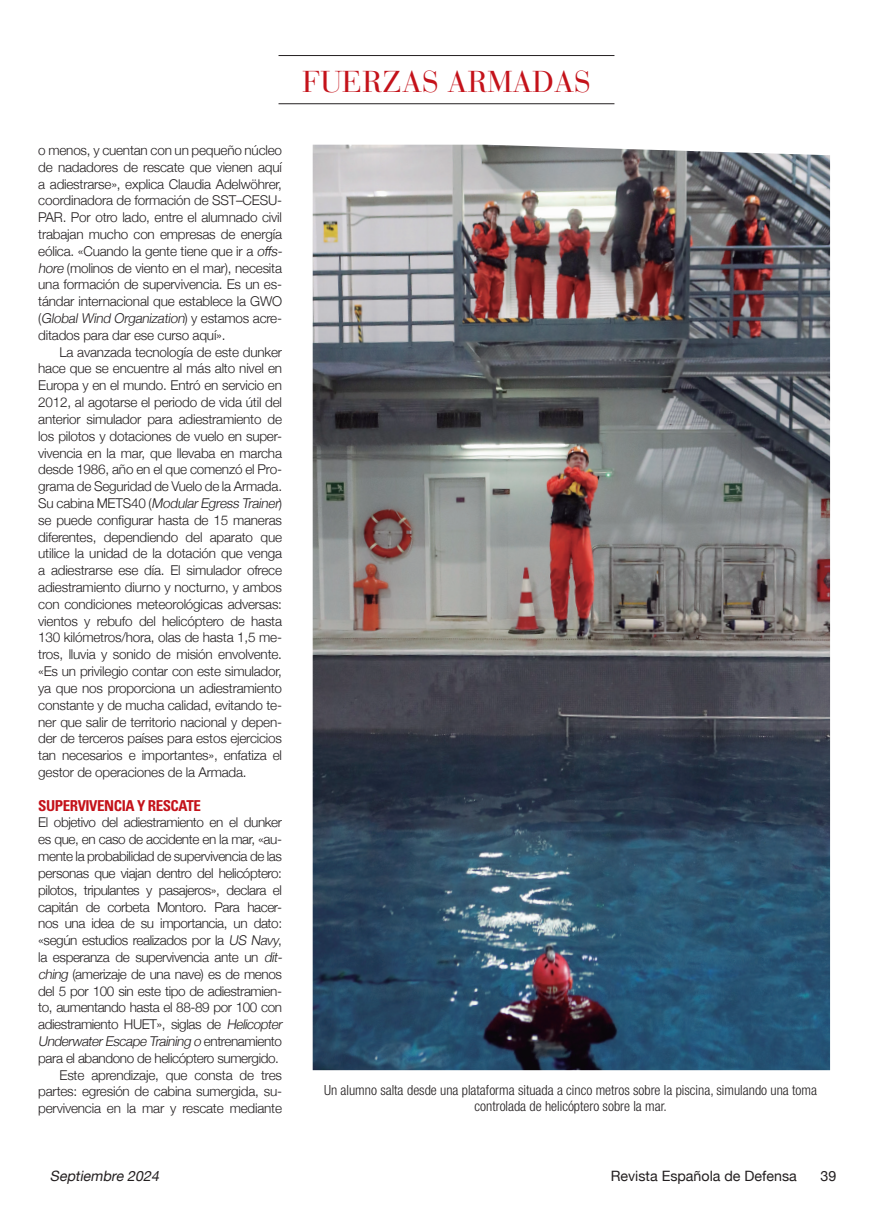
<style>
.page{position:relative;width:893px;height:1217px;background:#fff}
.page>*{position:absolute;margin:0;border:0;box-sizing:border-box;transform-origin:0 0}
.Título_B{font:30px "Bauer Bodoni";color:#c4121a}
.Ladillo{font:700 condensed 15px "Univers";letter-spacing:-.03em;color:#c4121a}
.t1{font:14.25px "Helvetica Neue";color:#231f20}
.t2{font:italic 14.25px "Helvetica Neue";color:#231f20}
.Título_B-2{font:300 condensed 13.95px/16.5px "Helvetica Neue";color:#231f20;text-align:center}
.Coro-Texto{font:300 13.5px/16.8px "Helvetica Neue";letter-spacing:-.03em;color:#231f20}
.s1{font-style:italic}
</style>
<div class="page">
<hr style="left:279px;top:55px;width:335px;height:1px;background:#231f20">
<hr style="left:279px;top:103px;width:335px;height:1px;background:#231f20">
<img style="left:313px;top:145px;width:517px;height:924px">
<p class="Título_B" style="left:302px;top:63px;width:290px">FUERZAS ARMADAS</p>
<p class="Coro-Texto" style="left:38px;top:141px;width:248px">o menos, y cuentan con un pequeño núcleo de nadadores de rescate que vienen aquí a adiestrarse», explica Claudia Adelwöhrer, coordinadora de formación de SST–CESU-PAR. Por otro lado, entre el alumnado civil trabajan mucho con empresas de energía eólica. «Cuando la gente tiene que ir a <span class="s1">offs&shy;hore</span> (molinos de viento en el mar), necesita una formación de supervivencia. Es un es&shy;tándar internacional que establece la GWO (<span class="s1">GlobalWind Organization</span>) y e s t a m o s a c re - ditados para dar ese curso aquí».</p>
<p class="Coro-Texto" style="left:38px;top:342px;width:245px;text-align:justify;text-indent:21px">La avanzada tecnología de este dunker hace que se encuentre al más alto nivel en Europa y en el mundo. Entró en servicio en 2012, al agotarse el periodo de vida útil del anterior simulador para adiestramiento de los pilotos y dotaciones de vuelo en super&shy;vivencia en la mar, que llevaba en marcha desde 1986, año en el que comenzó el Pro&shy;grama de Seguridad de Vuelo de la Armada.<br>S u c a b i n a M ETS 4 0 ( <span class="s1">ModularEgress Trainer</span>) se puede configurar hasta de 15 maneras diferentes, dependiendo del aparato que utilice la unidad de la dotación que venga a adiestrarse ese día. El simulador ofrece adiestramiento diurno y nocturno, y ambos con condiciones meteorológicas adversas: vientos y rebufo del helicóptero de hasta 130 kilómetros/hora, olas de hasta 1,5 me&shy;tros, lluvia y sonido de misión envolvente. «Es un privilegio contar con este simulador, ya que nos proporciona un adiestramiento constante y de mucha calidad, evitando te&shy;ner que salir de territorio nacional y depen&shy;der de terceros países para estos ejercicios tan necesarios e importantes», enfatiza el gestor de operaciones de la Armada.</p>
<p class="Ladillo" style="left:38px;top:795px;width:164px">SUPERVIVENCIA Y RESCATE</p>
<p class="Coro-Texto" style="left:38px;top:813px;width:248px">El objetivo del adiestramiento en el dunker es que, en caso de accidente en la mar, «au&shy;mente la probabilidad de supervivencia de las personas que viajan dentro del helicóptero: pilotos, tripulantes y pasajeros», declara el capitán de corbeta Montoro. Para hacer&shy;nos una idea de su importancia, un dato: «según estudios realizados por la <span class="s1">US Navy</span>, la esperanza de supervivencia ante un <span class="s1">dit&shy;ching</span> (amerizaje de una nave) es de menos del 5 por 100 sin este tipo de adiestramien&shy;to, aumentando hasta el 88-89 por 100 con adiestramiento HUET», siglas de <span class="s1">Helicopter UnderwaterEscape Training o</span> e n t re n a m i e n t o para el abandono de helicóptero sumergido.</p>
<p class="Coro-Texto" style="left:38px;top:1065px;width:245px;text-align:justify;text-indent:21px">Este aprendizaje, que consta de tres partes: egresión de cabina sumergida, su&shy;pervivencia en la mar y rescate mediante</p>
<p class="Título_B-2" style="left:324px;top:1081px;width:494px">Un alumno salta desde una plataforma situada a cinco metros sobre la piscina, simulando una toma controlada de helicóptero sobre la mar.</p>
<p class="t2" style="left:50px;top:1165px;width:114px">Septiembre 2024</p>
<p class="t1" style="left:611px;top:1165px;width:188px">Revista Española de Defensa</p>
<p class="t1" style="left:821px;top:1165px;width:17px">39</p>
</div>
